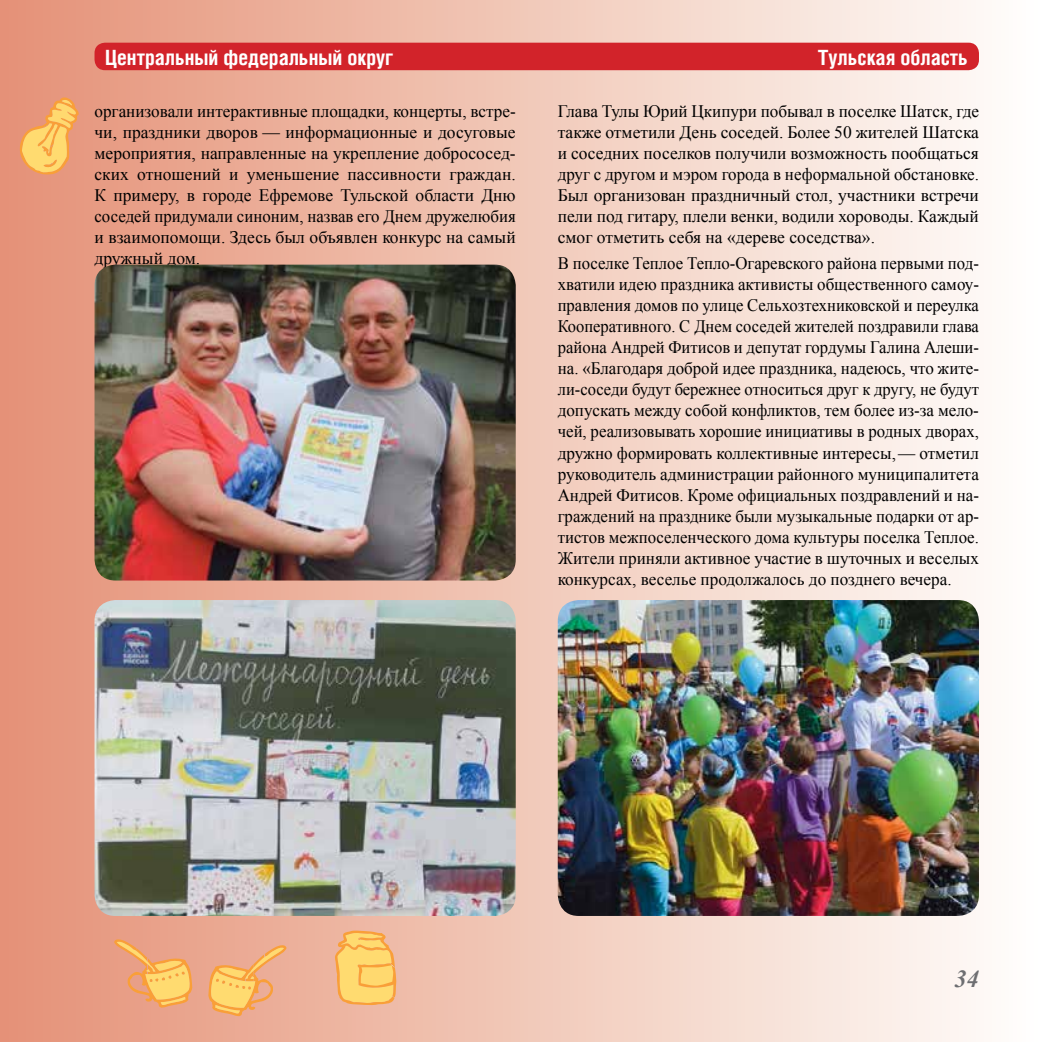
<style>
.page{position:relative;width:1042px;height:1042px;background:#fff}
.page>*{position:absolute;margin:0;border:0;box-sizing:border-box;transform-origin:0 0}
.t1{font:italic 700 24.5px "Times New Roman";color:#6d6e71}
.t2{font:700 condensed 21px "Helios Cond";color:#fff}
.t3{font:17.5px/21px "Times New Roman";color:#000;text-align:justify;scale:.96 1}
.t4{font:17.5px/21px "Times New Roman";color:#000;text-align:justify}
</style>
<div class="page">
<div style="left:0;top:0;width:1042px;height:1042px;background:linear-gradient(to right,#e49075,#fefffc)"></div>
<svg style="left:335px;top:930px;width:61px;height:75px"></svg>
<svg style="left:208px;top:943px;width:78px;height:74px"></svg>
<svg style="left:114px;top:937px;width:78px;height:72px"></svg>
<svg style="left:19px;top:96px;width:60px;height:79px"></svg>
<div style="left:94px;top:43px;width:885px;height:27px;background:#d2232a;border-radius:10px"></div>
<img style="left:94px;top:265px;width:422px;height:315px">
<img style="left:94px;top:600px;width:422px;height:316px">
<img style="left:558px;top:600px;width:421px;height:316px">
<p class="t2" style="left:105px;top:45px;width:290px">Центральный федеральный округ</p>
<p class="t2" style="left:817px;top:45px;width:152px">Тульская область</p>
<p class="t4" style="left:94px;top:101px;width:423px">организовали интерактивные площадки, концерты, встре&shy;чи, праздники дворов — информационные и досуговые мероприятия, направленные на укрепление добрососед&shy;ских отношений и уменьшение пассивности граждан.<br>К примеру, в городе Ефремове Тульской области Дню соседей придумали синоним, назвав его Днем дружелюбия и взаимопомощи. Здесь был объявлен конкурс на самый дружный дом.</p>
<p class="t4" style="left:558px;top:101px;width:423px">Глава Тулы Юрий Цкипури побывал в поселке Шатск, где также отметили День соседей. Более 50 жителей Шатска и соседних поселков получили возможность пообщаться друг с другом и мэром города в неформальной обстановке.<br>Был организован праздничный стол, участники встречи пели под гитару, плели венки, водили хороводы. Каждый смог отметить себя на «дереве соседства».</p>
<p class="t3" style="left:558px;top:253px;width:440px">В поселке Теплое Тепло-Огаревского района первыми под&shy;хватили идею праздника активисты общественного самоу&shy;правления домов по улице Сельхозтехниковской и переулка Кооперативного. С Днем соседей жителей поздравили глава района Андрей Фитисов и депутат гордумы Галина Алеши&shy;на. «Благодаря доброй идее праздника, надеюсь, что жите&shy;ли-соседи будут бережнее относиться друг к другу, не будут допускать между собой конфликтов, тем более из-за мело&shy;чей, реализовывать хорошие инициативы в родных дворах, дружно формировать коллективные интересы,— отметил руководитель администрации районного муниципалитета Андрей Фитисов. Кроме официальных поздравлений и на&shy;граждений на празднике были музыкальные подарки от ар&shy;тистов межпоселенческого дома культуры поселка Теплое.<br>Жители приняли активное участие в шуточных и веселых конкурсах, веселье продолжалось до позднего вечера.</p>
<h1 class="t1" style="left:954px;top:962px;width:26px">34</h1>
</div>
